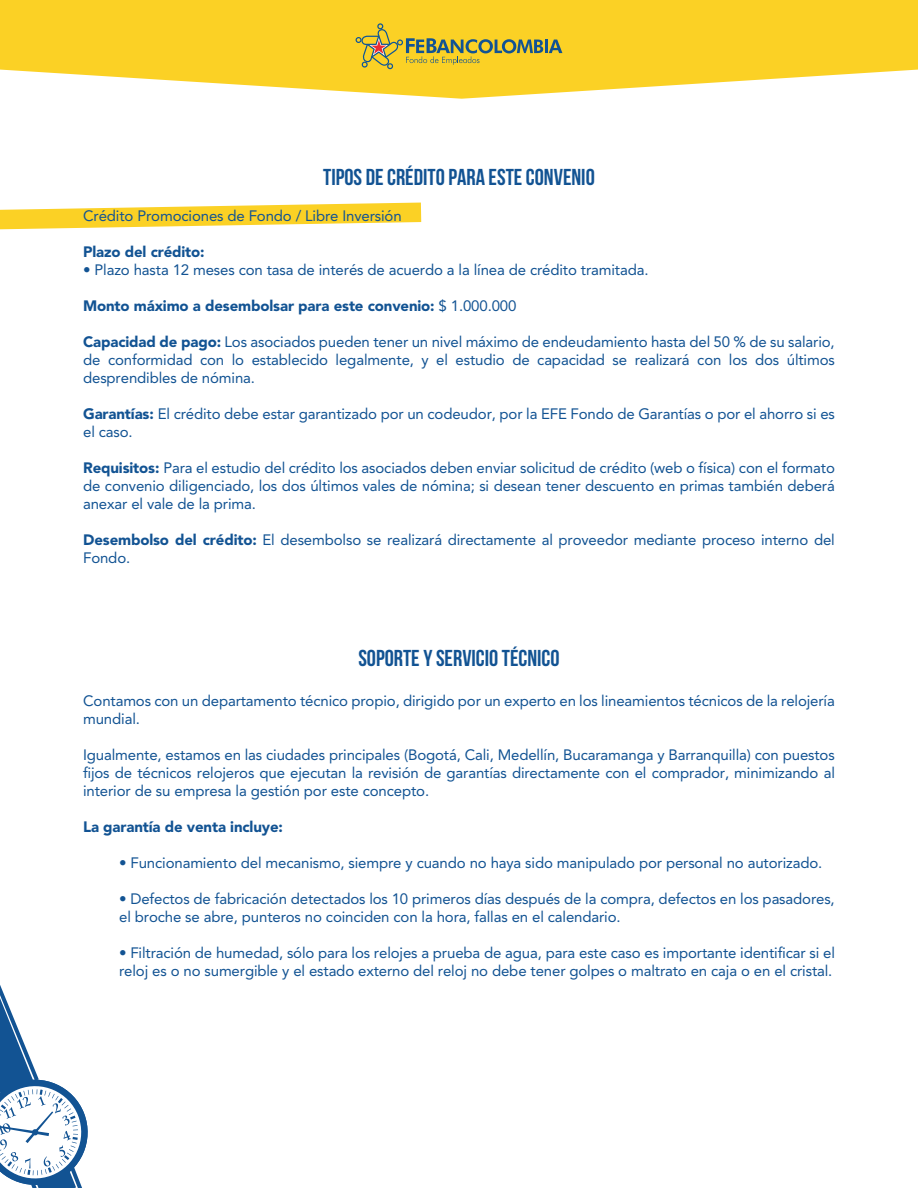
<style>
.page{position:relative;width:918px;height:1188px;background:#fff}
.page>*{position:absolute;margin:0;border:0;box-sizing:border-box;transform-origin:0 0}
.t1{font:22.95px "Bebas Neue";color:#125393}
.t2{font:15px/18px "Avenir LT Std";letter-spacing:-.01em;color:#125393}
.t3{font:900 15px "Avenir LT Std";letter-spacing:-.01em;color:#125393}
.s1{font-weight:400}
.s2{font-weight:900}
</style>
<div class="page">
<svg style="left:0;top:203px;width:421px;height:26px"></svg>
<svg style="left:0;top:985px;width:88px;height:203px"></svg>
<svg style="left:0;top:0;width:918px;height:99px;fill:#fbd125"></svg>
<svg style="left:355px;top:23px;width:207px;height:46px;background:#d4bb38"></svg>
<h1 class="t1" style="left:323px;top:165px;width:273px">TIPOS DE CRÉDITO PARA ESTE CONVENIO</h1>
<p class="t2" style="left:83px;top:207px;width:320px">Crédito Promociones de Fondo / Libre Inversión</p>
<p class="t3" style="left:83px;top:242px;width:123px">Plazo del crédito:</p>
<p class="t2" style="left:83px;top:261px;width:567px">• Plazo hasta 12 meses con tasa de interés de acuerdo a la línea de crédito tramitada.</p>
<p class="t3" style="left:83px;top:296px;width:435px">Monto máximo a desembolsar para este convenio: <span class="s1">$ 1.000.000</span></p>
<p class="t2" style="left:83px;top:333px;width:753px;text-align:justify"><span class="s2">Capacidad de pago:</span> Los asociados pueden tener un nivel máximo de endeudamiento hasta del 50 % de su salario, de conformidad con lo establecido legalmente, y el estudio de capacidad se realizará con los dos últimos desprendibles de nómina.</p>
<p class="t2" style="left:83px;top:405px;width:753px"><span class="s2">Garantías:</span> El crédito debe estar garantizado por un codeudor, por la EFE Fondo de Garantías o por el ahorro si es el caso.</p>
<p class="t2" style="left:83px;top:459px;width:753px;text-align:justify"><span class="s2">Requisitos:</span> Para el estudio del crédito los asociados deben enviar solicitud de crédito (web o física) con el formato de convenio diligenciado, los dos últimos vales de nómina; si desean tener descuento en primas también deberá anexar el vale de la prima.</p>
<p class="t2" style="left:83px;top:531px;width:753px"><span class="s2">Desembolso del crédito:</span> El desembolso se realizará directamente al proveedor mediante proceso interno del<br>Fondo.</p>
<h1 class="t1" style="left:358px;top:645px;width:203px">SOPORTE Y SERVICIO TÉCNICO</h1>
<p class="t2" style="left:83px;top:692px;width:753px">Contamos con un departamento técnico propio, dirigido por un experto en los lineamientos técnicos de la relojería mundial.</p>
<p class="t2" style="left:83px;top:746px;width:753px;text-align:justify">Igualmente, estamos en las ciudades principales (Bogotá, Cali, Medellín, Bucaramanga y Barranquilla) con puestos fijos de técnicos relojeros que ejecutan la revisión de garantías directamente con el comprador, minimizando al interior de su empresa la gestión por este concepto.</p>
<p class="t3" style="left:83px;top:817px;width:201px">La garantía de venta incluye:</p>
<p class="t2" style="left:119px;top:854px;width:705px">• Funcionamiento del mecanismo, siempre y cuando no haya sido manipulado por personal no autorizado.</p>
<p class="t2" style="left:119px;top:890px;width:717px">• Defectos de fabricación detectados los 10 primeros días después de la compra, defectos en los pasadores, el broche se abre, punteros no coinciden con la hora, fallas en el calendario.</p>
<p class="t2" style="left:119px;top:944px;width:717px">• Filtración de humedad, sólo para los relojes a prueba de agua, para este caso es importante identificar si el reloj es o no sumergible y el estado externo del reloj no debe tener golpes o maltrato en caja o en el cristal.</p>
</div>
